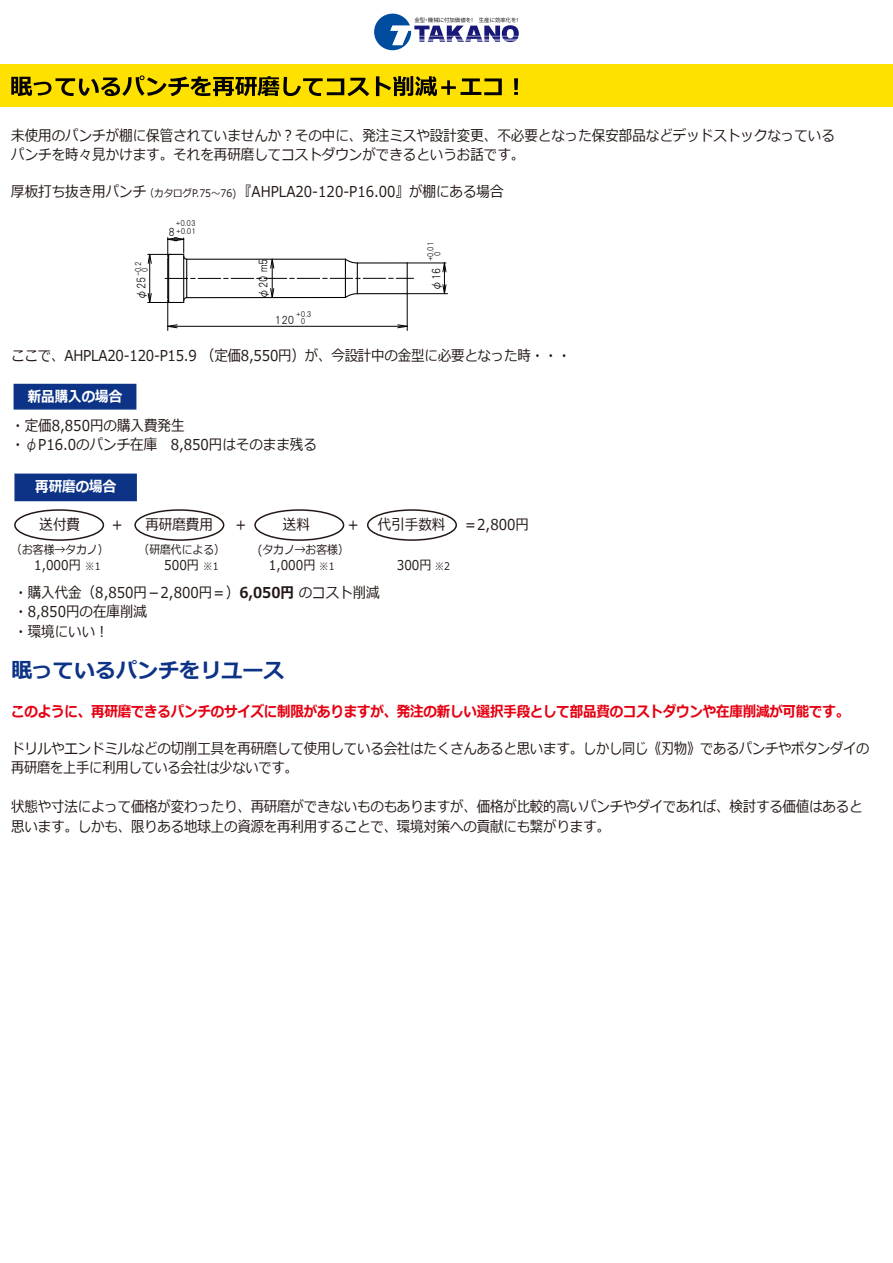
<style>
.page{position:relative;width:893px;height:1263px;background:#fff}
.page>*{position:absolute;margin:0;border:0;box-sizing:border-box;transform-origin:0 0}
.t1{font:700 21px "Meiryo";color:#0d3387}
.t2{font:15px/19.5px "Meiryo";letter-spacing:-.015em;color:#231815;scale:.9 1}
.t3{font:700 15px "Meiryo";letter-spacing:-.015em;color:#e50012;scale:.9 1}
.t4{font:700 15px "Meiryo";color:#fff;scale:.9 1}
.t5{font:13.5px "Meiryo";color:#231815;scale:.9 1}
.t6{font:12px "Meiryo";color:#231815;scale:.9 1}
.t7{font:11.1px "HGP Gothic M";color:#040000;scale:.96 1}
.t8{font:10.65px "HGP Gothic M";color:#040000;scale:1.04 1}
.t9{font:10.5px "Meiryo";color:#231815;scale:.9 1}
.t10{font:7.95px/7.2px "HGP Gothic M";color:#040000;scale:.96 1}
.t11{font:7.65px/7.2px "HGP Gothic M";color:#040000;scale:1.04 1}
.t12{font:5.4px "Koz Go Pr 6 N";color:#040000}
.s1{font-size:11.1px}
.s2{font-family:"HGP Gothic M"}
.s3{font-weight:700}
</style>
<div class="page">
<div style="left:0;top:64px;width:893px;height:43px;background:#ffe100"></div>
<svg style="left:11px;top:75px;width:358px;height:21px"></svg>
<svg style="left:376px;top:76px;width:126px;height:20px"></svg>
<svg style="left:514px;top:92px;width:4px;height:3px"></svg>
<svg style="left:514px;top:78px;width:4px;height:12px"></svg>
<svg style="left:374px;top:14px;width:145px;height:36px"></svg>
<hr style="left:272px;top:259px;width:1px;height:39px;background:#040000">
<svg style="left:270px;top:260px;width:4px;height:9px"></svg>
<svg style="left:270px;top:288px;width:4px;height:9px"></svg>
<hr style="left:187px;top:297px;width:158px;height:1px;background:#040000">
<hr style="left:187px;top:259px;width:158px;height:1px;background:#040000">
<hr style="left:167px;top:259px;width:1px;height:39px;background:#040000">
<hr style="left:345px;top:259px;width:1px;height:38px;background:#040000">
<svg style="left:165px;top:278px;width:249px;height:1px"></svg>
<hr style="left:168px;top:300px;width:1px;height:30px;background:#040000">
<hr style="left:407px;top:294px;width:1px;height:36px;background:#040000">
<hr style="left:168px;top:326px;width:239px;height:1px;background:#040000">
<svg style="left:167px;top:324px;width:11px;height:4px"></svg>
<svg style="left:397px;top:324px;width:11px;height:4px"></svg>
<hr style="left:183px;top:254px;width:1px;height:48px;background:#040000">
<hr style="left:186px;top:259px;width:1px;height:39px;background:#040000">
<hr style="left:149px;top:254px;width:1px;height:48px;background:#040000">
<svg style="left:148px;top:237px;width:40px;height:27px"></svg>
<svg style="left:148px;top:293px;width:40px;height:11px"></svg>
<hr style="left:168px;top:254px;width:1px;height:48px;background:#040000">
<hr style="left:407px;top:263px;width:1px;height:31px;background:#040000">
<hr style="left:357px;top:293px;width:50px;height:1px;background:#040000">
<hr style="left:357px;top:262px;width:50px;height:1px;background:#040000">
<hr style="left:357px;top:263px;width:1px;height:31px;background:#040000">
<svg style="left:344px;top:293px;width:14px;height:5px"></svg>
<svg style="left:344px;top:258px;width:14px;height:6px"></svg>
<hr style="left:444px;top:263px;width:1px;height:31px;background:#040000">
<svg style="left:442px;top:262px;width:4px;height:10px"></svg>
<svg style="left:442px;top:284px;width:4px;height:9px"></svg>
<hr style="left:407px;top:263px;width:39px;height:1px;background:#040000">
<hr style="left:407px;top:293px;width:41px;height:1px;background:#040000">
<div style="left:14px;top:384px;width:122px;height:26px;background:#0d3387;border:2px solid #0d3387"></div>
<div style="left:14px;top:474px;width:123px;height:27px;background:#0d3387"></div>
<div style="left:134px;top:509px;width:90px;height:32px;border:2px solid #231815;border-radius:50%"></div>
<div style="left:14px;top:509px;width:90px;height:32px;border:2px solid #231815;border-radius:50%"></div>
<div style="left:254px;top:509px;width:90px;height:32px;border:2px solid #231815;border-radius:50%"></div>
<div style="left:367px;top:509px;width:90px;height:32px;border:2px solid #231815;border-radius:50%"></div>
<p class="t12" style="left:414px;top:17px;width:107px">金型・機械に付加価値を！　生産に効率化を！</p>
<p class="t2" style="left:11px;top:126px;width:916px">未使用のパンチが棚に保管されていませんか？その中に、発注ミスや設計変更、不必要となった保安部品などデッドストックなっているパンチを時々見かけます。それを再研磨してコストダウンができるというお話です。</p>
<p class="t2" style="left:11px;top:182px;width:151px">厚板打ち抜き用パンチ</p>
<p class="t2" style="left:238px;top:182px;width:296px">『AHPLA20-120-P16.00』が棚にある場合</p>
<p class="t9" style="left:145px;top:185px;width:124px">（カタログP.75～76)　　</p>
<p class="t8" style="left:169px;top:227px;width:8px">8</p>
<p class="t11" style="left:176px;top:220px;width:21px">+0.03 +0.01</p>
<p class="t10" style="left:427px;top:256px;width:17px;text-indent:-5px;rotate:-90deg">+0.01<br>0</p>
<p class="t7" style="left:258px;top:299px;width:44px;rotate:-90deg">φ20 m5</p>
<p class="t10" style="left:135px;top:300px;width:41px;rotate:-90deg"><span class="s1">φ25</span>-0.2</p>
<p class="t7" style="left:431px;top:291px;width:26px;rotate:-90deg">φ16</p>
<p class="t10" style="left:141px;top:272px;width:6px;rotate:-90deg">0</p>
<p class="t11" style="left:296px;top:311px;width:16px">+0.3</p>
<p class="t8" style="left:275px;top:315px;width:20px">120</p>
<p class="t11" style="left:301px;top:318px;width:6px">0</p>
<p class="t2" style="left:11px;top:346px;width:623px">ここで、AHPLA20-120-P15.9 （定価8,550円）が、今設計中の金型に必要となった時・・・</p>
<p class="t4" style="left:28px;top:386px;width:106px">新品購入の場合</p>
<p class="t2" style="left:11px;top:416px;width:341px">・定価8,850円の購入費発生<br>・<span class="s2">φ</span>P16.0のパンチ在庫　8,850円はそのまま残る</p>
<p class="t4" style="left:35px;top:476px;width:92px">再研磨の場合</p>
<p class="t2" style="left:40px;top:516px;width:317px">送付費　 +　 再研磨費用　 + 　 送料　</p>
<p class="t2" style="left:346px;top:516px;width:112px">＋　 代引手数料</p>
<p class="t6" style="left:11px;top:541px;width:109px">（お客様→タカノ）</p>
<p class="t6" style="left:139px;top:541px;width:97px">（研磨代による）</p>
<p class="t6" style="left:258px;top:541px;width:103px">(タカノ→お客様）</p>
<p class="t5" style="left:34px;top:556px;width:53px">1,000円</p>
<p class="t5" style="left:164px;top:556px;width:40px">500円</p>
<p class="t5" style="left:269px;top:556px;width:53px">1,000円</p>
<p class="t5" style="left:397px;top:556px;width:40px">300円</p>
<p class="t9" style="left:85px;top:559px;width:19px">※1</p>
<p class="t9" style="left:203px;top:559px;width:19px">※1</p>
<p class="t9" style="left:319px;top:559px;width:19px">※1</p>
<p class="t9" style="left:435px;top:559px;width:19px">※2</p>
<p class="t2" style="left:14px;top:583px;width:407px">・購入代金（8,850円－2,800円＝）<span class="s3">6,050円</span> のコスト削減・8,850円の在庫削減<br>・環境にいい！</p>
<h1 class="t1" style="left:11px;top:656px;width:274px">眠っているパンチをリユース</h1>
<p class="t2" style="left:464px;top:516px;width:74px">＝2,800円</p>
<p class="t3" style="left:11px;top:701px;width:933px">このように、再研磨できるパンチのサイズに制限がありますが、発注の新しい選択手段として部品費のコストダウンや在庫削減が可能です。</p>
<p class="t2" style="left:11px;top:739px;width:955px">ドリルやエンドミルなどの切削工具を再研磨して使用している会社はたくさんあると思います。しかし同じ《刃物》であるパンチやボタンダイの再研磨を上手に利用している会社は少ないです。</p>
<p class="t2" style="left:11px;top:798px;width:947px">状態や寸法によって価格が変わったり、再研磨ができないものもありますが、価格が比較的高いパンチやダイであれば、検討する価値はあると思います。しかも、限りある地球上の資源を再利用することで、環境対策への貢献にも繋がります。</p>
</div>
